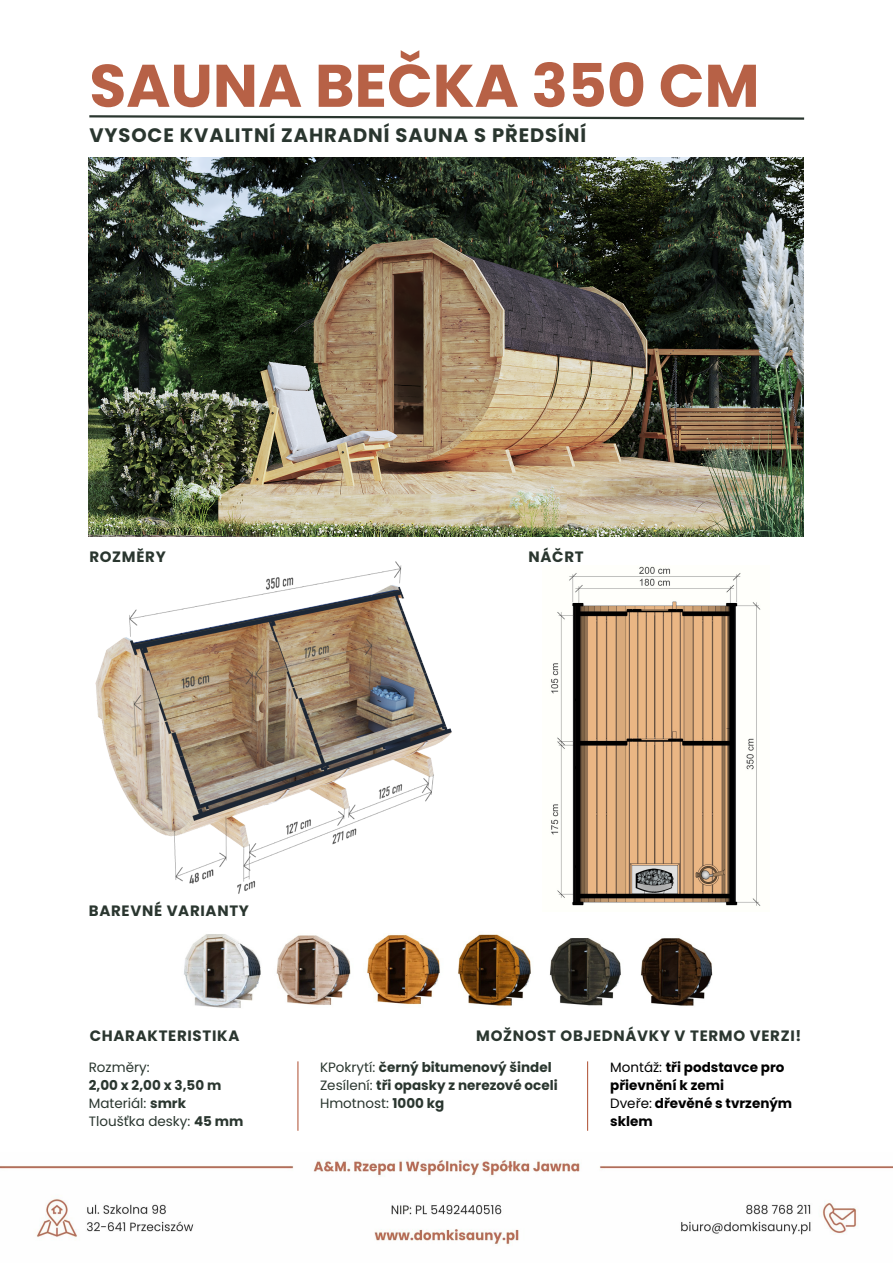
<style>
.page{position:relative;width:893px;height:1264px;background:#fff}
.page>*{position:absolute;margin:0;border:0;box-sizing:border-box;transform-origin:0 0}
.t1{font:700 60px "Poppins";color:#b76146}
.t2{font:700 19.5px "Poppins";letter-spacing:.045em;color:#2a362f}
.t3{font:700 15px "Poppins";letter-spacing:.045em;color:#2a362f}
.t4{font:700 13.5px/18px "Poppins";color:#2a362f}
.t5{font:700 13.5px/18px "Poppins";color:#000}
.t6{font:13.5px "Poppins";color:#2a362f}
.s1{font-weight:400}
.s2{font-weight:700}
</style>
<div class="page">
<img style="left:89px;top:158px;width:714px;height:378px">
<img style="left:551px;top:566px;width:210px;height:340px">
<img style="left:95px;top:561px;width:357px;height:333px">
<svg style="left:89px;top:115px;width:716px;height:5px"></svg>
<hr style="left:297px;top:1061px;width:1px;height:69px;background:#b76146">
<hr style="left:587px;top:1061px;width:1px;height:69px;background:#b76146">
<img style="left:184px;top:934px;width:77px;height:74px">
<img style="left:276px;top:935px;width:75px;height:70px">
<img style="left:458px;top:934px;width:73px;height:72px">
<img style="left:367px;top:934px;width:73px;height:71px">
<img style="left:641px;top:938px;width:72px;height:68px">
<img style="left:549px;top:938px;width:72px;height:68px">
<img style="left:0;top:1160px;width:892px;height:85px">
<h1 class="t1" style="left:89px;top:44px;width:671px">SAUNA BEČKA 350 CM</h1>
<h3 class="t2" style="left:89px;top:122px;width:498px">VYSOCE KVALITNÍ ZAHRADNÍ SAUNA S PŘEDSÍNÍ</h3>
<p class="t3" style="left:89px;top:546px;width:78px">ROZMĚRY</p>
<p class="t3" style="left:89px;top:899px;width:162px">BAREVNÉ VARIANTY</p>
<p class="t3" style="left:528px;top:546px;width:57px">NÁČRT</p>
<p class="t3" style="left:90px;top:1024px;width:151px">CHARAKTERISTIKA</p>
<p class="t3" style="left:476px;top:1024px;width:326px">MOŽNOST OBJEDNÁVKY V TERMO VERZI!</p>
<p class="t5" style="left:610px;top:1058px;width:176px"><span class="s1">Montáž:</span> tři podstavce pro přievnění k zemi</p>
<p class="t5" style="left:610px;top:1094px;width:183px"><span class="s1">Dveře:</span> dřevěné s tvrzeným sklem</p>
<p class="t4" style="left:320px;top:1058px;width:239px"><span class="s1">KPokrytí:</span> černý bitumenový šindel<br><span class="s1">Zesílení:</span> tři opasky z nerezové oceli<br><span class="s1">Hmotnost:</span> 1000 kg</p>
<h3 class="t6" style="left:89px;top:1058px;width:62px">Rozměry:</h3>
<h3 class="t4" style="left:89px;top:1076px;width:134px">2,00 x 2,00 x 3,50 m</h3>
<p class="t6" style="left:89px;top:1094px;width:99px">Materiál: <span class="s2">smrk</span></p>
<p class="t6" style="left:89px;top:1112px;width:156px">Tloušťka desky: <span class="s2">45 mm</span></p>
</div>
